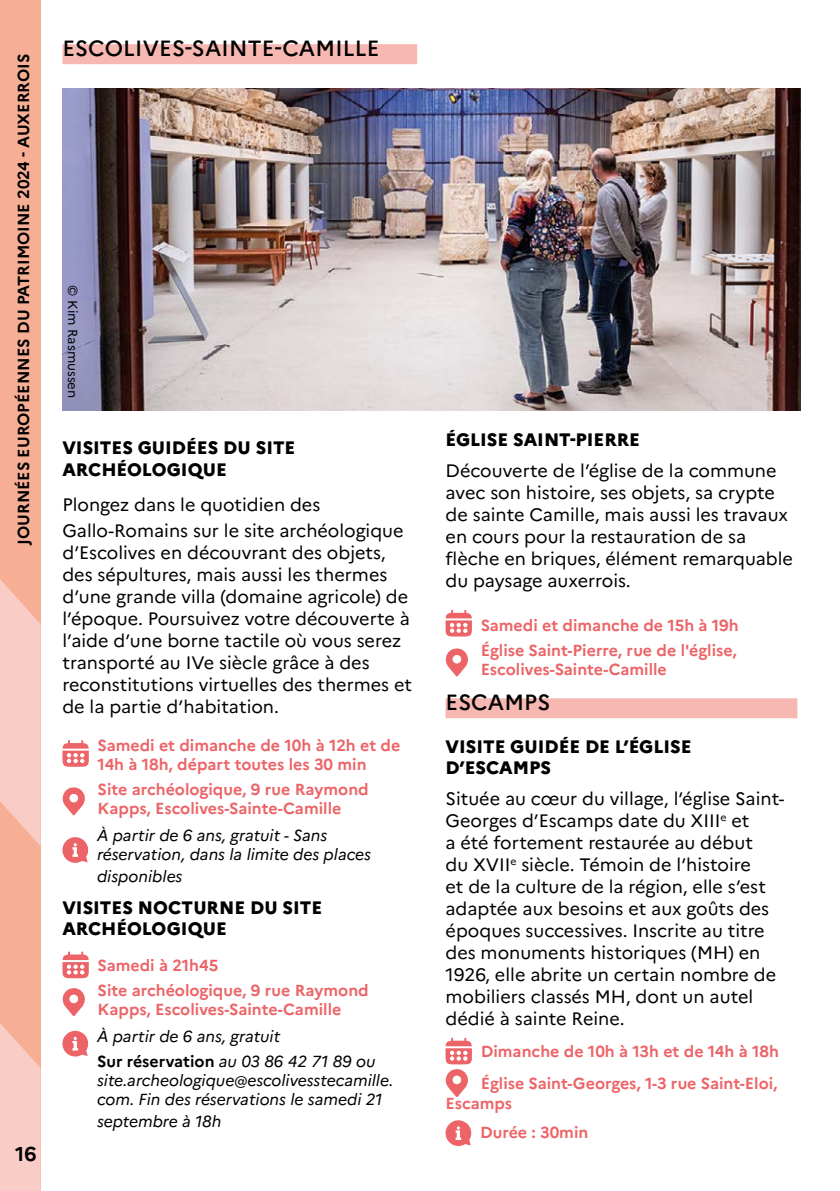
<style>
.page{position:relative;width:840px;height:1191px;background:#fff}
.page>*{position:absolute;margin:0;border:0;box-sizing:border-box;transform-origin:0 0}
.t1{font:500 22px "Marianne";letter-spacing:.01em;color:#000}
.t2{font:700 20px "Marianne";color:#000}
.t3{font:18px/22px "Marianne";color:#000}
.t4{font:800 18px/21.6px "Marianne";color:#000}
.t5{font:700 16px/19.2px "Marianne";color:#ec6467}
.t6{font:italic 16px/19.2px "Marianne";color:#000}
.t7{font:700 16px "Marianne";color:#000}
.t8{font:13.2px "Marianne";color:#000}
.s1{font-weight:700;font-style:normal}
</style>
<div class="page">
<div style="left:0;top:0;width:41px;height:1191px;background:#f6af95"></div>
<svg style="left:0;top:1023px;width:41px;height:168px;background:#f8c7bf"></svg>
<svg style="left:0;top:579px;width:41px;height:267px"></svg>
<div style="left:62px;top:44px;width:355px;height:20px;background:#f7b8b1"></div>
<img style="left:62px;top:88px;width:737px;height:322px">
<svg style="left:62px;top:740px;width:27px;height:27px"></svg>
<svg style="left:62px;top:787px;width:23px;height:28px"></svg>
<svg style="left:62px;top:837px;width:26px;height:26px"></svg>
<svg style="left:62px;top:951px;width:27px;height:27px"></svg>
<svg style="left:62px;top:988px;width:23px;height:28px"></svg>
<svg style="left:62px;top:1030px;width:26px;height:26px"></svg>
<div style="left:445px;top:698px;width:352px;height:20px;background:#f7b8b1"></div>
<svg style="left:445px;top:610px;width:26px;height:26px"></svg>
<svg style="left:445px;top:648px;width:22px;height:28px"></svg>
<svg style="left:445px;top:1037px;width:26px;height:60px"></svg>
<svg style="left:445px;top:1120px;width:26px;height:26px"></svg>
<p class="t7" style="left:11px;top:545px;width:493px;rotate:-90deg">JOURNÉES EUROPÉENNES DU PATRIMOINE 2024 - AUXERROIS</p>
<p class="t2" style="left:15px;top:1138px;width:23px">16</p>
<p class="t1" style="left:62px;top:31px;width:318px">ESCOLIVES-SAINTE-CAMILLE</p>
<p class="t8" style="left:83px;top:285px;width:114px;rotate:90deg">© Kim Rasmussen</p>
<p class="t4" style="left:62px;top:435px;width:234px">VISITES GUIDÉES DU SITE<br>ARCHÉOLOGIQUE</p>
<p class="t3" style="left:62px;top:490px;width:342px;line-height:26px">Plongez dans le quotidien des<br>Gallo-Romains sur le site archéologique</p>
<p class="t3" style="left:62px;top:540px;width:351px">d’Escolives en découvrant des objets, des sépultures, mais aussi les thermes d’une grande villa (domaine agricole) de l’époque. Poursuivez votre découverte à l’aide d’une borne tactile où vous serez transporté au IVe siècle grâce à des reconstitutions virtuelles des thermes et de la partie d’habitation.</p>
<p class="t5" style="left:98px;top:734px;width:304px">Samedi et dimanche de 10h à 12h et de<br>14h à 18h, départ toutes les 30 min</p>
<p class="t5" style="left:98px;top:778px;width:272px">Site archéologique, 9 rue Raymond<br>Kapps, Escolives-Sainte-Camille</p>
<p class="t6" style="left:97px;top:824px;width:275px">À partir de 6 ans, gratuit - Sans réservation, dans la limite des places</p>
<p class="t6" style="left:97px;top:865px;width:87px">disponibles</p>
<p class="t4" style="left:62px;top:895px;width:261px">VISITES NOCTURNE DU SITE<br>ARCHÉOLOGIQUE</p>
<p class="t5" style="left:98px;top:951px;width:272px;line-height:24.8px">Samedi à 21h45<br>Site archéologique, 9 rue Raymond</p>
<p class="t5" style="left:98px;top:998px;width:245px">Kapps, Escolives-Sainte-Camille</p>
<p class="t6" style="left:97px;top:1022px;width:280px;line-height:24.8px">À partir de 6 ans, gratuit<br><span class="s1">Sur réservation</span> au 03 86 42 71 89 ou</p>
<p class="t6" style="left:97px;top:1069px;width:297px">site.archeologique@escolivesstecamille. com. Fin des réservations le samedi 21</p>
<p class="t6" style="left:97px;top:1110px;width:126px">septembre à 18h</p>
<p class="t4" style="left:445px;top:428px;width:196px">ÉGLISE SAINT-PIERRE</p>
<p class="t3" style="left:445px;top:458px;width:349px">Découverte de l’église de la commune avec son histoire, ses objets, sa crypte de sainte Camille, mais aussi les travaux en cours pour la restauration de sa flèche en briques, élément remarquable du paysage auxerrois.</p>
<p class="t5" style="left:480px;top:612px;width:259px;line-height:24.8px">Samedi et dimanche de 15h à 19h<br>Église Saint-Pierre, rue de l'église,</p>
<p class="t5" style="left:480px;top:658px;width:187px">Escolives-Sainte-Camille</p>
<p class="t1" style="left:445px;top:685px;width:106px">ESCAMPS</p>
<p class="t4" style="left:445px;top:734px;width:247px">VISITE GUIDÉE DE L’ÉGLISE<br>D’ESCAMPS</p>
<p class="t3" style="left:445px;top:786px;width:340px">Située au cœur du village, l’église Saint-Georges d’Escamps date du XIII<sup>e</sup> et<br>a été fortement restaurée au début<br>du XVII<sup>e</sup> siècle. Témoin de l’histoire<br>et de la culture de la région, elle s’est adaptée aux besoins et aux goûts des époques successives. Inscrite au titre des monuments historiques (MH) en 1926, elle abrite un certain nombre de mobiliers classés MH, dont un autel dédié à sainte Reine.</p>
<p class="t5" style="left:480px;top:1033px;width:299px;line-height:32.4px">Dimanche de 10h à 13h et de 14h à 18h<br>Église Saint-Georges, 1-3 rue Saint-Eloi,</p>
<p class="t5" style="left:480px;top:1086px;width:110px;line-height:29.6px;text-indent:-35px">Escamps<br>Durée : 30min</p>
</div>
